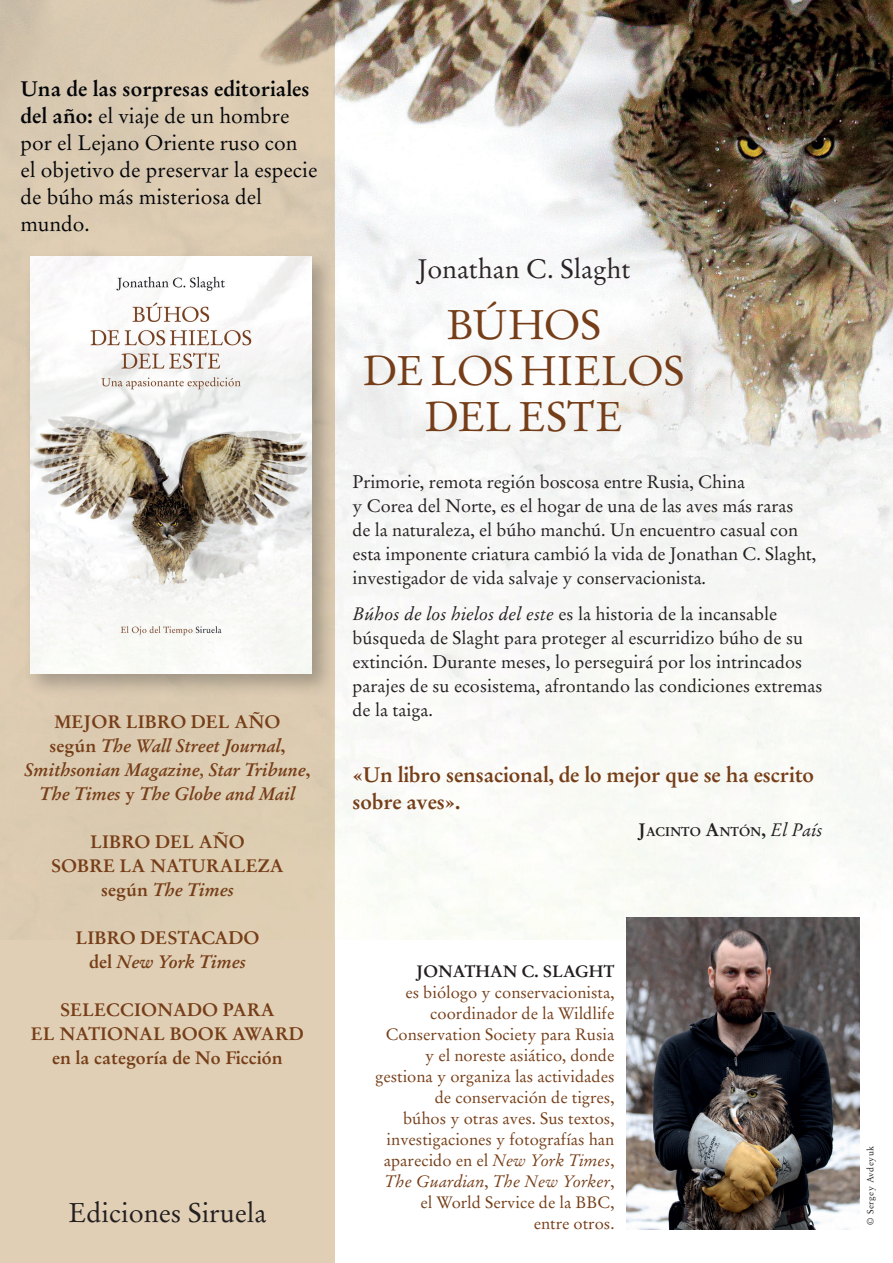
<style>
.page{position:relative;width:893px;height:1263px;background:#fff}
.page>*{position:absolute;margin:0;border:0;box-sizing:border-box;transform-origin:0 0}
.t1{font:41.4px/46.2px "Stempel Garamond LT Std";letter-spacing:-.005em;color:#763e18;text-align:center}
.t2{font:27px "Stempel Garamond LT Std";color:#231f20}
.t3{font:26.7px "Stempel Garamond LT Std";color:#2b2425}
.t4{font:21px/27px "Stempel Garamond LT Std";color:#050609}
.t5{font:700 21px/27px "Stempel Garamond LT Std";letter-spacing:-.01em;color:#763e18}
.t6{font:18px/24px "Stempel Garamond LT Std";letter-spacing:-.005em;color:#231f20}
.t7{font:700 18px/24px "Stempel Garamond LT Std";color:#763e18;text-align:center}
.t8{font:italic 700 18px/24px "Stempel Garamond LT Std";color:#763e18;text-align:center}
.t9{font:16.5px/21px "Stempel Garamond LT Std";color:#763e18;text-align:right}
.t10{font:700 16.5px "Stempel Garamond LT Std";color:#231f20}
.t11{font:700 12.6px "Stempel Garamond LT Std";color:#231f20}
.t12{font:9px "Stempel Garamond LT Std";letter-spacing:.05em;color:#231f20}
.s1{font-weight:700}
.s2{font-style:normal}
.s3{font-style:italic}
.s4{font-size:18px}
.s5{font-weight:400;font-style:italic;font-size:18px}
</style>
<div class="page">
<img style="left:335px;top:0;width:558px;height:940px">
<div style="left:0;top:940px;width:335px;height:323px;background:#e0cfb5"></div>
<img style="left:0;top:0;width:335px;height:260px">
<div style="left:288px;top:696px;width:47px;height:244px;background:#ddcdb1"></div>
<img style="left:25px;top:251px;width:310px;height:445px">
<img style="left:30px;top:256px;width:281px;height:417px">
<img style="left:626px;top:917px;width:233px;height:312px">
<p class="t4" style="left:20px;top:76px;width:298px"><span class="s1">Una de las sorpresas editoriales del año:</span> el viaje de un hombre por el Lejano Oriente ruso con el objetivo de preservar la especie de búho más misteriosa del mundo.</p>
<p class="t8" style="left:24px;top:710px;width:287px"><span class="s2">MEJOR LIBRO DEL AÑO<br>según</span> The Wall Street Journal<span class="s2">,<br></span>Smithsonian Magazine, Star Tribune<span class="s2">,<br></span>The Times <span class="s2">y</span> The Globe and Mail</p>
<p class="t7" style="left:51px;top:830px;width:234px">LIBRO DEL AÑO<br>SOBRE LA NATURALEZA según <span class="s3">The Times</span></p>
<p class="t7" style="left:75px;top:926px;width:186px">LIBRO DESTACADO del <span class="s3">New York Times</span></p>
<p class="t7" style="left:31px;top:998px;width:274px">SELECCIONADO PARA<br>EL NATIONAL BOOK AWARD en la categoría de No Ficción</p>
<h2 class="t2" style="left:69px;top:1196px;width:199px">Ediciones Siruela</h2>
<h3 class="t3" style="left:417px;top:253px;width:214px">Jonathan C. Slaght</h3>
<h1 class="t1" style="left:363px;top:301px;width:323px">BÚHOS<br>DE LOS HIELOS<br>DELESTE</h1>
<p class="t6" style="left:352px;top:469px;width:465px">Primorie, remota región boscosa entre Rusia, China<br>y Corea del Norte, es el hogar de una de las aves más raras<br>de la naturaleza, el búho manchú. Un encuentro casual con esta imponente criatura cambió la vida de Jonathan C. Slaght, investigador de vida salvaje y conservacionista.</p>
<p class="t6" style="left:352px;top:601px;width:471px"><span class="s3">Búhos de los hielos del este</span> es la historia de la incansable búsqueda de Slaght para proteger al escurridizo búho de su extinción. Durante meses, lo perseguirá por los intrincados parajes de su ecosistema, afrontando las condiciones extremas de la taiga.</p>
<p class="t5" style="left:352px;top:761px;width:463px">«Un libro sensacional, de lo mejor que se ha escrito sobre aves».</p>
<p class="t11" style="left:638px;top:824px;width:186px"><span class="s4">J</span>ACINTO <span class="s4">A</span>NTÓN<span class="s4">,</span> <span class="s5">El País</span></p>
<p class="t10" style="left:416px;top:961px;width:200px">JONATHAN C. SLAGHT</p>
<p class="t9" style="left:375px;top:982px;width:241px">es biólogo y conservacionista, coordinador de la Wild life<br>Conservation Society para Rusia y el noreste asiático, donde gestiona y organiza las actividades de conservación de tigres,<br>búhos y otras aves. Sus textos, investigaciones y fotografías han aparecido en el <span class="s3">New York Times</span>,<br><span class="s3">The Guardian</span>, <span class="s3">The New Yorker</span>, el World Service de la BBC,<br>entre otros.</p>
<p class="t12" style="left:865px;top:1224px;width:80px;rotate:-90deg">© Sergey Avdeyuk</p>
</div>
